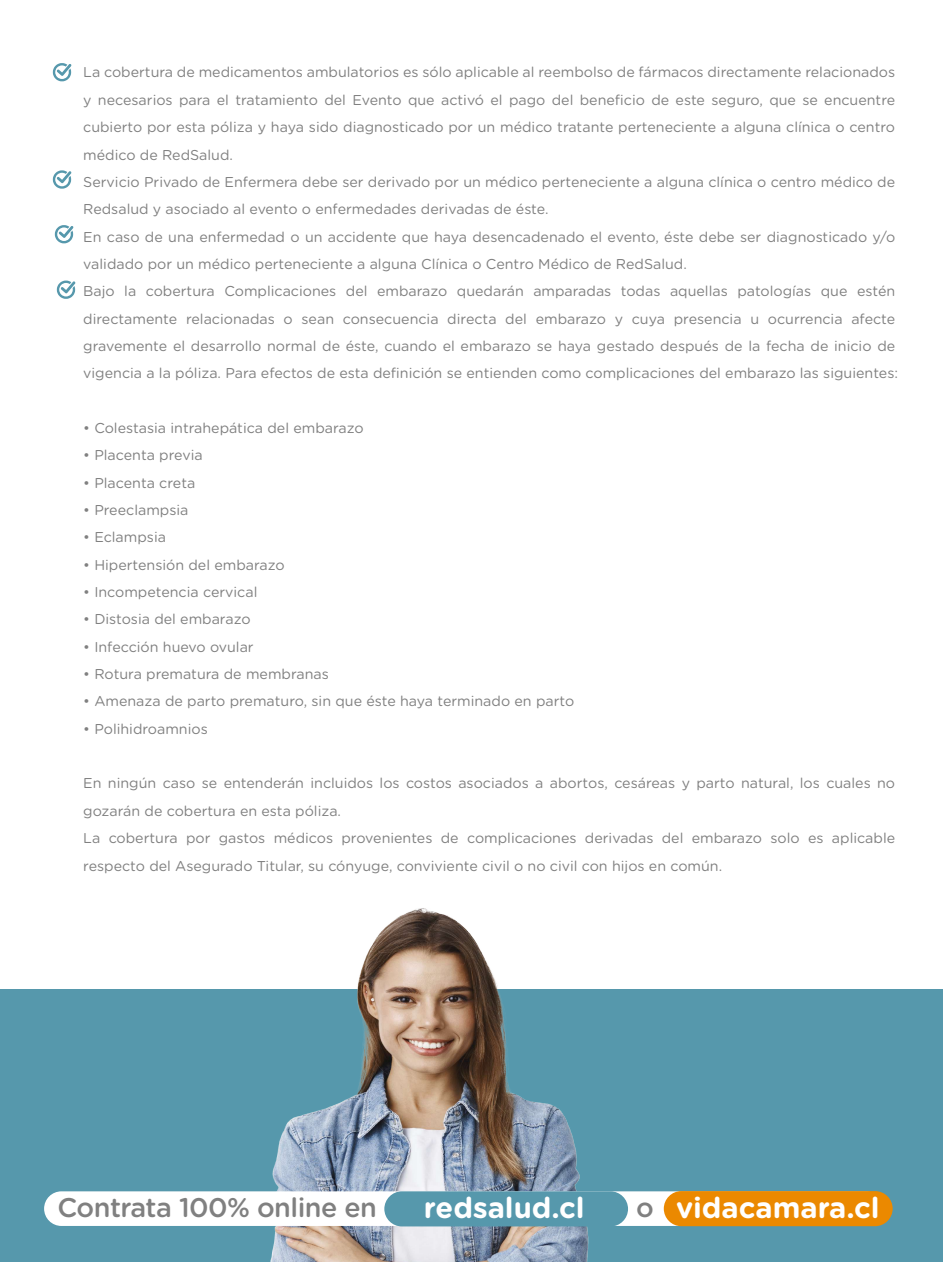
<style>
.page{position:relative;width:943px;height:1262px;background:#fff}
.page>*{position:absolute;margin:0;border:0;box-sizing:border-box;transform-origin:0 0}
.t1{font:700 29.1px "Gotham Rounded";color:#fff}
.t2{font:500 27px "Gotham Rounded";letter-spacing:-.02em;color:#808080}
.t3{font:14.25px/27.3px "Gotham Rounded";color:#808080}
.s1{font-weight:500;font-size:27px;color:#808080}
</style>
<div class="page">
<svg style="left:53px;top:63px;width:18px;height:18px"></svg>
<svg style="left:55px;top:225px;width:18px;height:18px"></svg>
<svg style="left:53px;top:170px;width:18px;height:19px"></svg>
<div style="left:0;top:989px;width:943px;height:272px;background:#5698ac"></div>
<img style="left:258px;top:908px;width:331px;height:353px">
<div style="left:44px;top:1191px;width:839px;height:34px;background:#fff;border-radius:17px"></div>
<div style="left:663px;top:1190px;width:229px;height:36px;background:#eb8900;border-radius:18px"></div>
<div style="left:384px;top:1191px;width:244px;height:35px;background:#5698ac;border-radius:18px"></div>
<svg style="left:57px;top:280px;width:18px;height:19px"></svg>
<p class="t3" style="left:83px;top:58px;width:816px">La cobertura de medicamentos ambulatorios es sólo aplicable al reembolso de fármacos directamente relacionados y necesarios para el tratamiento del Evento que activó el pago del beneficio de este seguro, que se encuentre cubierto por esta póliza y haya sido diagnosticado por un médico tratante perteneciente a alguna clínica o centro médico de RedSalud.<br>Servicio Privado de Enfermera debe ser derivado por un médico perteneciente a alguna clínica o centro médico de Redsalud y asociado al evento o enfermedades derivadas de éste.<br>En caso de una enfermedad o un accidente que haya desencadenado el evento, éste debe ser diagnosticado y/o validado por un médico perteneciente a alguna Clínica o Centro Médico de RedSalud.<br>Bajo la cobertura Complicaciones del embarazo quedarán amparadas todas aquellas patologías que estén directamente relacionadas o sean consecuencia directa del embarazo y cuya presencia u ocurrencia afecte gravemente el desarrollo normal de éste, cuando el embarazo se haya gestado después de la fecha de inicio de vigencia a la póliza. Para efectos de esta definición se entienden como complicaciones del embarazo las siguientes:</p>
<p class="t3" style="left:83px;top:413px;width:282px">• Colestasia intrahepática del embarazo</p>
<p class="t3" style="left:83px;top:441px;width:121px">• Placenta previa</p>
<p class="t3" style="left:83px;top:468px;width:114px">• Placenta creta</p>
<p class="t3" style="left:83px;top:495px;width:107px">• Preeclampsia</p>
<p class="t3" style="left:83px;top:523px;width:84px">• Eclampsia</p>
<p class="t3" style="left:83px;top:550px;width:203px">• Hipertensión del embarazo</p>
<p class="t3" style="left:83px;top:577px;width:176px">• Incompetencia cervical</p>
<p class="t3" style="left:83px;top:605px;width:169px">• Distosia del embarazo</p>
<p class="t3" style="left:83px;top:632px;width:172px">• Infección huevo ovular</p>
<p class="t3" style="left:83px;top:659px;width:247px">• Rotura prematura de membranas</p>
<p class="t3" style="left:83px;top:687px;width:492px">• Amenaza de parto prematuro, sin que éste haya terminado en parto</p>
<p class="t3" style="left:83px;top:714px;width:126px">• Polihidroamnios</p>
<p class="t3" style="left:83px;top:769px;width:813px">En ningún caso se entenderán incluidos los costos asociados a abortos, cesáreas y parto natural, los cuales no gozarán de cobertura en esta póliza.<br>La cobertura por gastos médicos provenientes de complicaciones derivadas del embarazo solo es aplicable respecto del Asegurado Titular, su cónyuge, conviviente civil o no civil con hijos en común.</p>
<h2 class="t2" style="left:58px;top:1188px;width:321px">Contrata 100% online en</h2>
<h1 class="t1" style="left:424px;top:1186px;width:162px">redsalud.cl</h1>
<h1 class="t1" style="left:636px;top:1185px;width:245px"><span class="s1">o</span> vidacamara.cl</h1>
</div>
